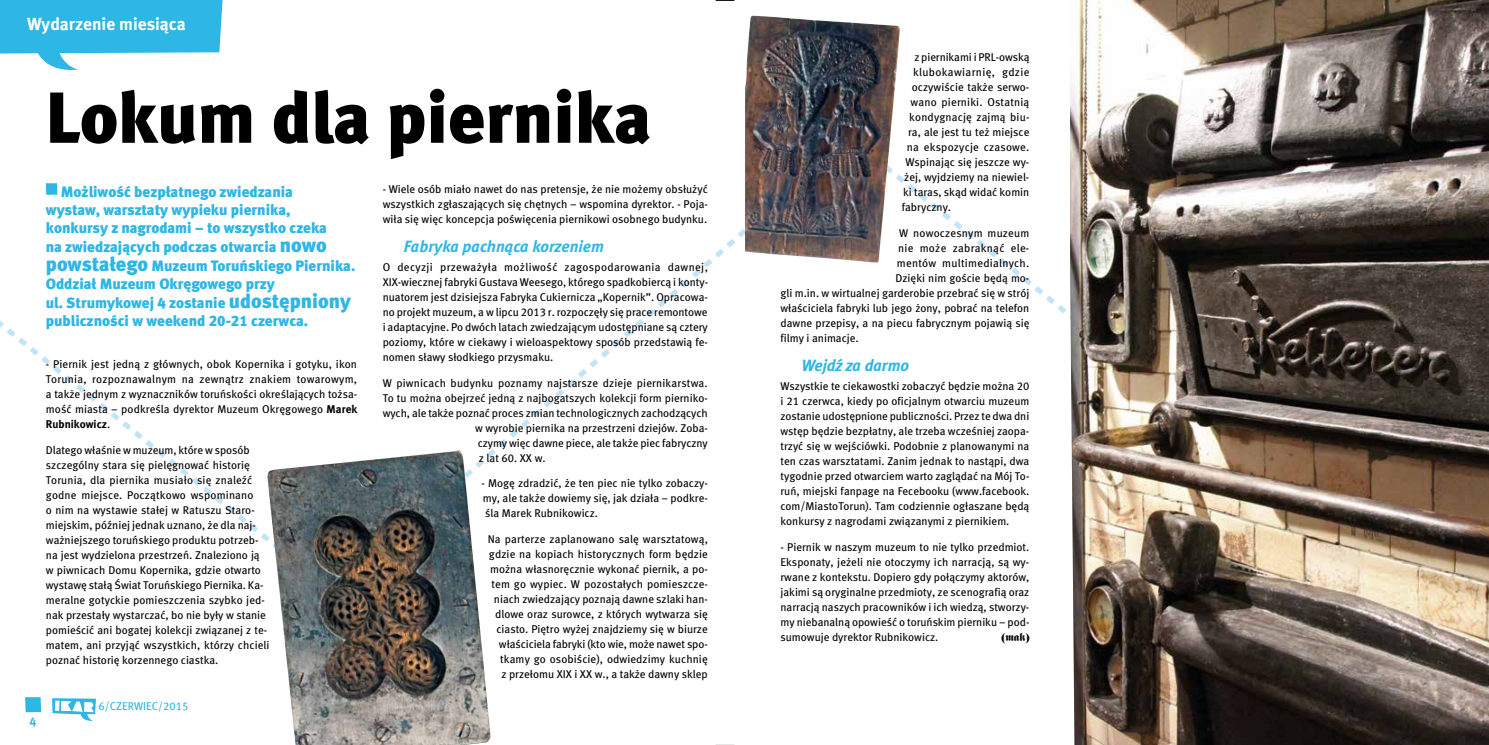
<style>
.page{position:relative;width:1489px;height:745px;background:#fff}
.page>*{position:absolute;margin:0;border:0;box-sizing:border-box;transform-origin:0 0}
.t1{font:72px "Meta Black CELF";color:#000}
.t2{font:17.5px "Meta Bold CELF";color:#fff}
.t3{font:italic 16.25px "Meta Bold CELF";color:#2eb6e4}
.t4{font:15px/18.4px "Meta Black CELF";color:#2eb6e4}
.t5{font:12.5px "Meta Bold CELF";color:#2eb6e4}
.t6{font:11.25px/15px "Meta Book CELF";color:#000;text-align:justify}
.t7{font:11.25px "Meta Book CELF";letter-spacing:.025em;color:#000}
.t8{font:11.25px "Meta Book CELF";letter-spacing:.03em;color:#000}
.t9{font:11.25px "Meta Book CELF";color:#2eb6e4}
.t10{font:11.25px "Meta Bold CELF";color:#000}
.t11{font:11.25px "Frankenstein Plain";color:#000}
.s1{font-size:20px}
.s2{font-family:"Meta Bold CELF"}
.s3{font-family:"Meta Book CELF"}
</style>
<div class="page">
<svg style="left:52px;top:698px;width:44px;height:23px"></svg>
<svg style="left:491px;top:229px;width:253px;height:228px"></svg>
<svg style="left:25px;top:697px;width:16px;height:14px"></svg>
<svg style="left:0;top:320px;width:267px;height:222px"></svg>
<svg style="left:46px;top:183px;width:11px;height:12px"></svg>
<img style="left:267px;top:450px;width:224px;height:294px">
<svg style="left:0;top:0;width:222px;height:70px"></svg>
<svg style="left:900px;top:175px;width:167px;height:138px"></svg>
<img style="left:745px;top:16px;width:155px;height:247px">
<img style="left:1069px;top:0;width:419px;height:744px">
<svg style="left:715px;top:0;width:19px;height:1px"></svg>
<svg style="left:716px;top:744px;width:18px;height:1px"></svg>
<svg style="left:1269px;top:0;width:220px;height:75px"></svg>
<h2 class="t2" style="left:27px;top:13px;width:160px">Wydarzenie miesiąca</h2>
<h1 class="t1" style="left:46px;top:74px;width:607px">Lokum dla piernika</h1>
<p class="t4" style="left:46px;top:182px;width:311px;text-indent:15px">Możliwość bezpłatnego zwiedzania<br>wystaw, warsztaty wypieku piernika, konkursy z nagrodami – to wszystko czeka<br>na zwiedzających podczas otwarcia <span class="s1">nowo powstałego</span> Muzeum Toruńskiego Piernika.<br>Oddział Muzeum Okręgowego przy<br>ul. Strumykowej 4 zostanie <span class="s1">udostępniony </span>publiczności w weekend 20-21 czerwca.</p>
<p class="t6" style="left:46px;top:356px;width:313px">- Piernik jest jedną z głównych, obok Kopernika i gotyku, ikon Torunia, rozpoznawalnym na zewnątrz znakiem towarowym, a także jednym z wyznaczników toruńskości określających tożsa&shy;mość miasta – podkreśla dyrektor Muzeum Okręgowego <span class="s2">Marek</span></p>
<p class="t10" style="left:46px;top:417px;width:66px">Rubnikowicz<span class="s3">.</span></p>
<p class="t6" style="left:46px;top:442px;width:225px;text-align:left">Dlatego właśnie w muzeum, które w sposób szczególny stara się pielęgnować historię Torunia, dla piernika musiało się znaleźć godne miejsce. Początkowo wspominano<br>o nim na wystawie stałej w Ratuszu Staro&shy;miejskim, później jednak uznano, że dla naj&shy;ważniejszego toruńskiego produktu potrzeb&shy;na jest wydzielona przestrzeń. Znaleziono ją w piwnicach Domu Kopernika, gdzie otwarto wystawę stałą Świat Toruńskiego Piernika. Ka&shy;meralne gotyckie pomieszczenia szybko jed&shy;nak przestały wystarczać, bo nie były w stanie pomieścić ani bogatej kolekcji związanej z te&shy;matem, ani przyjąć wszystkich, którzy chcieli poznać historię korzennego ciastka.</p>
<p class="t5" style="left:30px;top:713px;width:9px">4</p>
<p class="t9" style="left:98px;top:698px;width:91px">6/CZERWIEC/2015</p>
<p class="t6" style="left:382px;top:181px;width:327px">- Wiele osób miało nawet do nas pretensje, że nie możemy obsłużyć wszystkich zgłaszających się chętnych – wspomina dyrektor. - Poja&shy;wiła się więc koncepcja poświęcenia piernikowi osobnego budynku.</p>
<h3 class="t3" style="left:404px;top:236px;width:201px">Fabryka pachnąca korzeniem</h3>
<p class="t6" style="left:382px;top:259px;width:327px">O decyzji przeważyła możliwość zagospodarowania dawnej, XIX-wiecznej fabryki Gustava Weesego, którego spadkobiercą i konty&shy;nuatorem jest dzisiejsza Fabryka Cukiernicza „Kopernik”. Opracowa&shy;no projekt muzeum, a w lipcu 2013 r. rozpoczęły się prace remontowe i adaptacyjne. Po dwóch latach zwiedzającym udostępniane są cztery poziomy, które w ciekawy i wieloaspektowy sposób przedstawią fe&shy;nomen sławy słodkiego przysmaku.</p>
<p class="t6" style="left:382px;top:375px;width:326px">W piwnicach budynku poznamy najstarsze dzieje piernikarstwa.</p>
<p class="t6" style="left:382px;top:390px;width:326px">To tu można obejrzeć jedną z najbogatszych kolekcji form pierniko-</p>
<p class="t6" style="left:382px;top:405px;width:326px">wych, ale także poznać proces zmian technologicznych zachodzących</p>
<p class="t6" style="left:475px;top:420px;width:234px">w wyrobie piernika na przestrzeni dziejów. Zoba-</p>
<p class="t6" style="left:477px;top:435px;width:231px">czymy więc dawne piece, ale także piec fabryczny</p>
<p class="t6" style="left:479px;top:450px;width:68px">z lat 60. XX w.</p>
<p class="t6" style="left:481px;top:475px;width:228px">- Mogę zdradzić, że ten piec nie tylko zobaczy&shy;my, ale także dowiemy się, jak działa – podkre&shy;śla Marek Rubnikowicz.</p>
<p class="t6" style="left:487px;top:531px;width:222px;text-align:right">Na parterze zaplanowano salę warsztatową, gdzie na kopiach historycznych form będzie można własnoręcznie wykonać piernik, a po&shy;tem go wypiec. W pozostałych pomieszcze&shy;niach zwiedzający poznają dawne szlaki han&shy;dlowe oraz surowce, z których wytwarza się ciasto. Piętro wyżej znajdziemy się w biurze właściciela fabryki (kto wie, może nawet spo&shy;tkamy go osobiście), odwiedzimy kuchnię<br>z przełomu XIX i XX w., a także dawny sklep</p>
<p class="t6" style="left:914px;top:50px;width:117px">z piernikami i PRL-owską</p>
<p class="t8" style="left:913px;top:65px;width:118px">klubokawiarnię, gdzie</p>
<p class="t6" style="left:911px;top:80px;width:119px">oczywiście także serwo-</p>
<p class="t6" style="left:910px;top:95px;width:120px">wano pierniki. Ostatnią</p>
<p class="t6" style="left:909px;top:110px;width:122px">kondygnację zajmą biu-</p>
<p class="t6" style="left:908px;top:125px;width:123px">ra, ale jest tu też miejsce</p>
<p class="t6" style="left:906px;top:140px;width:124px">na ekspozycje czasowe.</p>
<p class="t6" style="left:905px;top:155px;width:125px">Wspinając się jeszcze wy-</p>
<p class="t6" style="left:904px;top:170px;width:126px">żej, wyjdziemy na niewiel-</p>
<p class="t6" style="left:903px;top:185px;width:128px">ki taras, skąd widać komin</p>
<p class="t6" style="left:901px;top:200px;width:51px">fabryczny.</p>
<p class="t6" style="left:899px;top:225px;width:131px">W nowoczesnym muzeum</p>
<p class="t7" style="left:898px;top:241px;width:133px">nie może zabraknąć ele-</p>
<p class="t7" style="left:896px;top:256px;width:134px">mentów multimedialnych.</p>
<p class="t6" style="left:895px;top:270px;width:135px">Dzięki nim goście będą mo-</p>
<p class="t6" style="left:780px;top:285px;width:250px">gli m.in. w wirtualnej garderobie przebrać się w strój</p>
<p class="t6" style="left:780px;top:300px;width:250px">właściciela fabryki lub jego żony, pobrać na telefon</p>
<p class="t6" style="left:780px;top:315px;width:250px">dawne przepisy, a na piecu fabrycznym pojawią się</p>
<p class="t6" style="left:780px;top:330px;width:80px">filmy i animacje.</p>
<h3 class="t3" style="left:801px;top:355px;width:109px">Wejdź za darmo</h3>
<p class="t6" style="left:780px;top:378px;width:250px">Wszystkie te ciekawostki zobaczyć będzie można 20 i 21 czerwca, kiedy po oficjalnym otwarciu muzeum zostanie udostępnione publiczności. Przez te dwa dni wstęp będzie bezpłatny, ale trzeba wcześniej zaopa&shy;trzyć się w wejściówki. Podobnie z planowanymi na ten czas warsztatami. Zanim jednak to nastąpi, dwa tygodnie przed otwarciem warto zaglądać na Mój To&shy;ruń, miejski fanpage na Fecebooku (www.facebook. com/MiastoTorun). Tam codziennie ogłaszane będą konkursy z nagrodami związanymi z piernikiem.</p>
<p class="t6" style="left:780px;top:539px;width:250px">- Piernik w naszym muzeum to nie tylko przedmiot.<br>Eksponaty, jeżeli nie otoczymy ich narracją, są wy&shy;rwane z kontekstu. Dopiero gdy połączymy aktorów, jakimi są oryginalne przedmioty, ze scenografią oraz narracją naszych pracowników i ich wiedzą, stworzy&shy;my niebanalną opowieść o toruńskim pierniku – pod&shy;sumowuje dyrektor Rubnikowicz.</p>
<p class="t11" style="left:1001px;top:630px;width:29px">(mak)</p>
</div>
